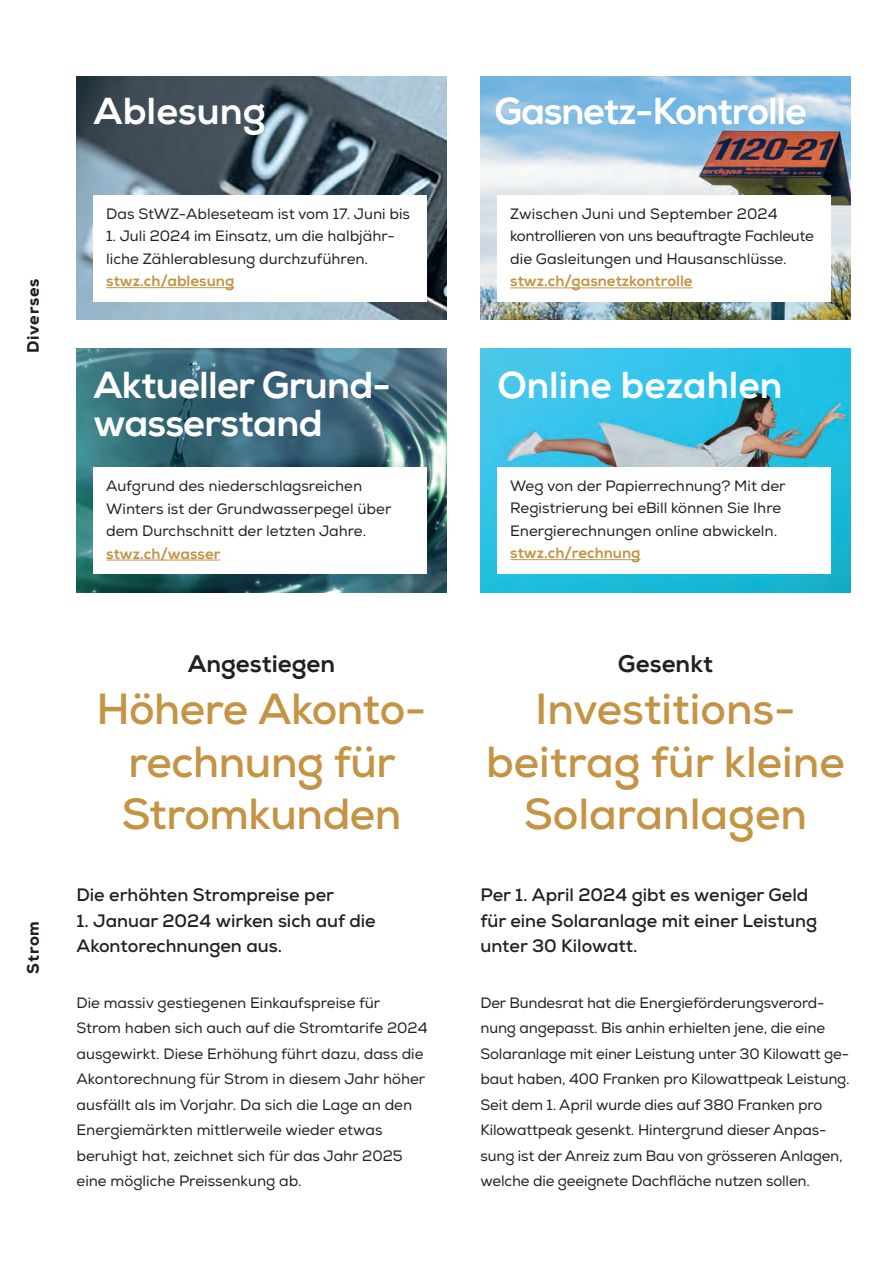
<style>
.page{position:relative;width:893px;height:1263px;background:#fff}
.page>*{position:absolute;margin:0;border:0;box-sizing:border-box;transform-origin:0 0}
.t1{font:700 43.5px/52.5px "Nexa";letter-spacing:-.01em;color:#c49344;text-align:center}
.t2{font:800 37.5px/37.5px "Nexa";letter-spacing:-.02em;color:#fff}
.t3{font:800 37.5px "Nexa";color:#fff}
.t4{font:800 24px "Nexa";color:#231f20}
.t5{font:700 18px/25.5px "Nexa";color:#231f20}
.t6{font:800 16.5px "Nexa";letter-spacing:.05em;color:#231f20}
.t7{font:15px/25.5px "Nexa";color:#231f20}
.t8{font:800 15px "Nexa";color:#c49344}
</style>
<div class="page">
<img style="left:77px;top:349px;width:369px;height:243px">
<div style="left:94px;top:468px;width:333px;height:106px;background:#fff"></div>
<hr style="left:106px;top:560px;width:114px;height:1px;background:#c49344">
<img style="left:77px;top:77px;width:369px;height:243px">
<div style="left:94px;top:195px;width:333px;height:107px;background:#fff"></div>
<hr style="left:106px;top:287px;width:128px;height:1px;background:#c49344">
<img style="left:480px;top:77px;width:370px;height:243px">
<div style="left:497px;top:196px;width:334px;height:106px;background:#fff"></div>
<hr style="left:510px;top:287px;width:183px;height:1px;background:#c49344">
<img style="left:480px;top:349px;width:370px;height:243px">
<div style="left:497px;top:467px;width:334px;height:107px;background:#fff"></div>
<hr style="left:510px;top:559px;width:130px;height:1px;background:#c49344">
<p class="t6" style="left:23px;top:353px;width:76px;rotate:-90deg">Diverses</p>
<h2 class="t3" style="left:94px;top:88px;width:174px">Ablesung</h2>
<p class="t7" style="left:106px;top:201px;width:305px">Das StWZ-Ableseteam ist vom 17. Juni bis</p>
<p class="t7" style="left:106px;top:225px;width:290px;line-height:22.5px">1. Juli 2024 im Einsatz, um die halbjähr&shy;liche Zählerablesung durchzuführen.</p>
<p class="t8" style="left:106px;top:272px;width:130px">stwz.ch/ablesung</p>
<h2 class="t2" style="left:94px;top:367px;width:299px">Aktueller Grund&shy;wasserstand</h2>
<p class="t7" style="left:106px;top:475px;width:287px;line-height:22.5px">Aufgrund des niederschlagsreichen<br>Winters ist der Grundwasserpegel über dem Durchschnitt der letzten Jahre.</p>
<p class="t8" style="left:106px;top:544px;width:116px">stwz.ch/wasser</p>
<p class="t6" style="left:23px;top:973px;width:54px;rotate:-90deg">Strom</p>
<h3 class="t4" style="left:188px;top:649px;width:149px">Angestiegen</h3>
<h1 class="t1" style="left:97px;top:683px;width:331px">Höhere Akonto&shy;rechnung für<br>Stromkunden</h1>
<p class="t5" style="left:77px;top:882px;width:259px">Die erhöhten Strompreise per</p>
<p class="t5" style="left:77px;top:908px;width:301px">1. Januar 2024 wirken sich auf die<br>Akontorechnungen aus.</p>
<p class="t7" style="left:77px;top:990px;width:353px">Die massiv gestiegenen Einkaufspreise für Strom haben sich auch auf die Stromtarife 2024 ausgewirkt. Diese Erhöhung führt dazu, dass die Akontorechnung für Strom in diesem Jahr höher ausfällt als im Vorjahr. Da sich die Lage an den Energiemärkten mittlerweile wieder etwas beruhigt hat, zeichnet sich für das Jahr 2025 eine mögliche Preissenkung ab.</p>
<h2 class="t2" style="left:494px;top:93px;width:314px">Gasnetz-Kontrolle</h2>
<p class="t7" style="left:510px;top:203px;width:305px;line-height:22.5px">Zwischen Juni und September 2024 kontrollieren von uns beauftragte Fachleute die Gasleitungen und Hausanschlüsse.</p>
<p class="t8" style="left:510px;top:272px;width:184px">stwz.ch/gasnetzkontrolle</p>
<h2 class="t3" style="left:497px;top:362px;width:286px">Online bezahlen</h2>
<p class="t7" style="left:510px;top:474px;width:277px;line-height:22.5px">Weg von der Papierrechnung? Mit der<br>Registrierung bei eBill können Sie Ihre<br>Energierechnungen online abwickeln.</p>
<p class="t8" style="left:510px;top:544px;width:132px">stwz.ch/rechnung</p>
<h3 class="t4" style="left:618px;top:649px;width:97px">Gesenkt</h3>
<h1 class="t1" style="left:486px;top:683px;width:360px">Investitions&shy;beitrag für kleine<br>Solaranlagen</h1>
<p class="t5" style="left:480px;top:882px;width:338px">Per 1. April 2024 gibt es weniger Geld für eine Solaranlage mit einer Leistung unter 30 Kilowatt.</p>
<p class="t7" style="left:480px;top:990px;width:371px">Der Bundesrat hat die Energieförderungsverord&shy;nung angepasst. Bis anhin erhielten jene, die eine Solaranlage mit einer Leistung unter 30 Kilowatt ge&shy;baut haben, 400 Franken pro Kilowattpeak Leistung.<br>Seit dem 1. April wurde dies auf 380 Franken pro Kilowattpeak gesenkt. Hintergrund dieser Anpas&shy;sung ist der Anreiz zum Bau von grösseren Anlagen, welche die geeignete Dachfläche nutzen sollen.</p>
</div>
